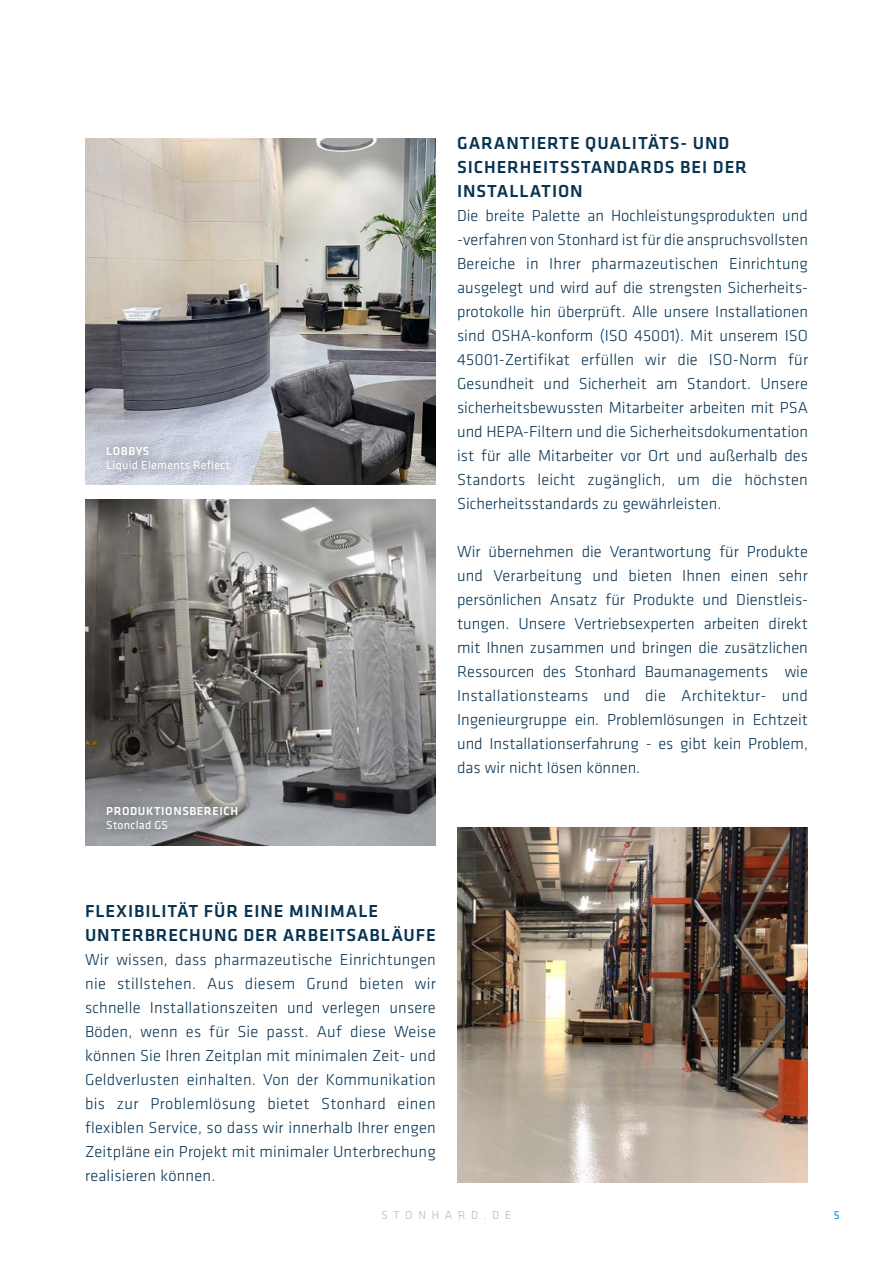
<style>
.page{position:relative;width:893px;height:1263px;background:#fff}
.page>*{position:absolute;margin:0;border:0;box-sizing:border-box;transform-origin:0 0}
.t1{font:500 18px/24px "Klavika";letter-spacing:.05em;color:#083351}
.t2{font:300 16.5px/24px "Klavika";color:#083351;text-align:justify}
.t3{font:12px "Klavika";letter-spacing:.02em;color:#fff}
.t4{font:500 12px "Klavika";letter-spacing:.05em;color:#fff}
.t5{font:300 12px "Klavika";letter-spacing:.475em;color:#afb9bf}
.t6{font:12px "Klavika";color:#0092d2}
</style>
<div class="page">
<img style="left:85px;top:499px;width:351px;height:347px">
<img style="left:457px;top:827px;width:351px;height:355px">
<img style="left:85px;top:138px;width:351px;height:347px">
<div style="left:95px;top:434px;width:145px;height:47px;background:#000;opacity:.45"></div>
<div style="left:95px;top:795px;width:154px;height:46px;background:#000;opacity:.45"></div>
<p class="t4" style="left:106px;top:442px;width:45px">LOBBYS</p>
<p class="t3" style="left:106px;top:457px;width:125px">Liquid Elements Reflect</p>
<p class="t4" style="left:106px;top:803px;width:133px">PRODUKTIONSBEREICH</p>
<p class="t3" style="left:106px;top:818px;width:63px">Stonclad GS</p>
<p class="t1" style="left:457px;top:131px;width:291px">GARANTIERTE QUALITÄTS- UND<br>SICHERHEITSSTANDARDS BEI DER<br>INSTALLATION</p>
<p class="t2" style="left:457px;top:204px;width:353px">Die breite Palette an Hochleistungsprodukten und -verfahren von Stonhard ist für die anspruchsvollsten Bereiche in Ihrer pharmazeutischen Einrichtung ausgelegt und wird auf die strengsten Sicherheits&shy;protokolle hin überprüft. Alle unsere Installationen sind OSHA-konform (ISO 45001). Mit unserem ISO 45001-Zertifikat erfüllen wir die ISO-Norm für Gesundheit und Sicherheit am Standort. Unsere sicherheitsbewussten Mitarbeiter arbeiten mit PSA und HEPA-Filtern und die Sicherheitsdokumentation ist für alle Mitarbeiter vor Ort und außerhalb des Standorts leicht zugänglich, um die höchsten Sicherheitsstandards zu gewährleisten.</p>
<p class="t2" style="left:457px;top:540px;width:352px">Wir übernehmen die Verantwortung für Produkte und Verarbeitung und bieten Ihnen einen sehr persönlichen Ansatz für Produkte und Dienstleis&shy;tungen. Unsere Vertriebsexperten arbeiten direkt mit Ihnen zusammen und bringen die zusätzlichen Ressourcen des Stonhard Baumanagements wie Installationsteams und die Architektur- und Ingenieurgruppe ein. Problemlösungen in Echtzeit und Installationserfahrung - es gibt kein Problem, das wir nicht lösen können.</p>
<p class="t1" style="left:85px;top:899px;width:352px">FLEXIBILITÄT FÜR EINE MINIMALE<br>UNTERBRECHUNG DER ARBEITSABLÄUFE</p>
<p class="t2" style="left:85px;top:948px;width:352px">Wir wissen, dass pharmazeutische Einrichtungen nie stillstehen. Aus diesem Grund bieten wir schnelle Installationszeiten und verlegen unsere Böden, wenn es für Sie passt. Auf diese Weise können Sie Ihren Zeitplan mit minimalen Zeit- und Geldverlusten einhalten. Von der Kommunikation bis zur Problemlösung bietet Stonhard einen flexiblen Service, so dass wir innerhalb Ihrer engen Zeitpläne ein Projekt mit minimaler Unterbrechung realisieren können.</p>
<p class="t5" style="left:381px;top:1207px;width:132px">STONHARD.DE</p>
<p class="t6" style="left:834px;top:1207px;width:7px">5</p>
</div>
